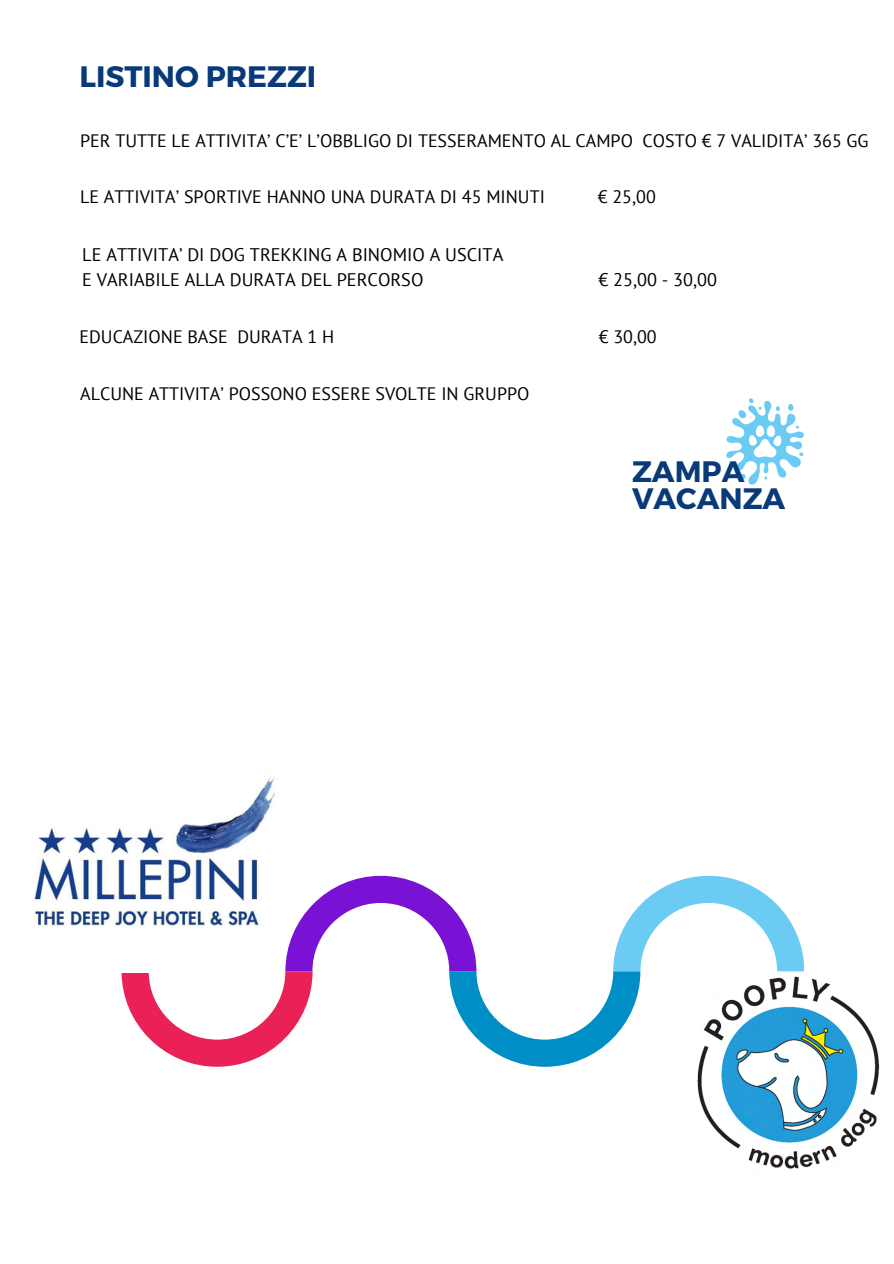
<style>
.page{position:relative;width:894px;height:1264px;background:#fff}
.page>*{position:absolute;margin:0;border:0;box-sizing:border-box;transform-origin:0 0}
.t1{font:700 29.55px/27px "Montserrat";color:#083979}
.t2{font:18.15px "PT Sans";color:#000}
.t3{font:18px "PT Sans";color:#000}
</style>
<div class="page">
<svg style="left:726px;top:398px;width:78px;height:87px"></svg>
<svg style="left:121px;top:875px;width:682px;height:191px"></svg>
<img style="left:694px;top:972px;width:186px;height:197px">
<img style="left:34px;top:775px;width:247px;height:197px">
<h1 class="t1" style="left:79px;top:62px;width:238px">LISTINO PREZZI</h1>
<p class="t3" style="left:80px;top:128px;width:789px">PER TUTTE LE ATTIVITA’ C’E’ L’OBBLIGO DI TESSERAMENTO AL CAMPO COSTO € 7 VALIDITA’ 365 GG</p>
<p class="t3" style="left:80px;top:185px;width:466px">LE ATTIVITA’ SPORTIVE HANNO UNA DURATA DI 45 MINUTI</p>
<p class="t3" style="left:597px;top:185px;width:59px">€ 25,00</p>
<p class="t2" style="left:82px;top:243px;width:422px">LE ATTIVITA’ DI DOG TREKKING A BINOMIO A USCITA</p>
<p class="t2" style="left:82px;top:268px;width:342px">E VARIABILE ALLA DURATA DEL PERCORSO</p>
<p class="t2" style="left:598px;top:268px;width:120px">€ 25,00 - 30,00</p>
<p class="t3" style="left:79px;top:325px;width:256px">EDUCAZIONE BASE DURATA 1 H</p>
<p class="t3" style="left:598px;top:325px;width:59px">€ 30,00</p>
<p class="t3" style="left:80px;top:382px;width:450px">ALCUNE ATTIVITA’ POSSONO ESSERE SVOLTE IN GRUPPO</p>
<p class="t1" style="left:632px;top:456px;width:155px">ZAMPA<br>VACANZA</p>
</div>
